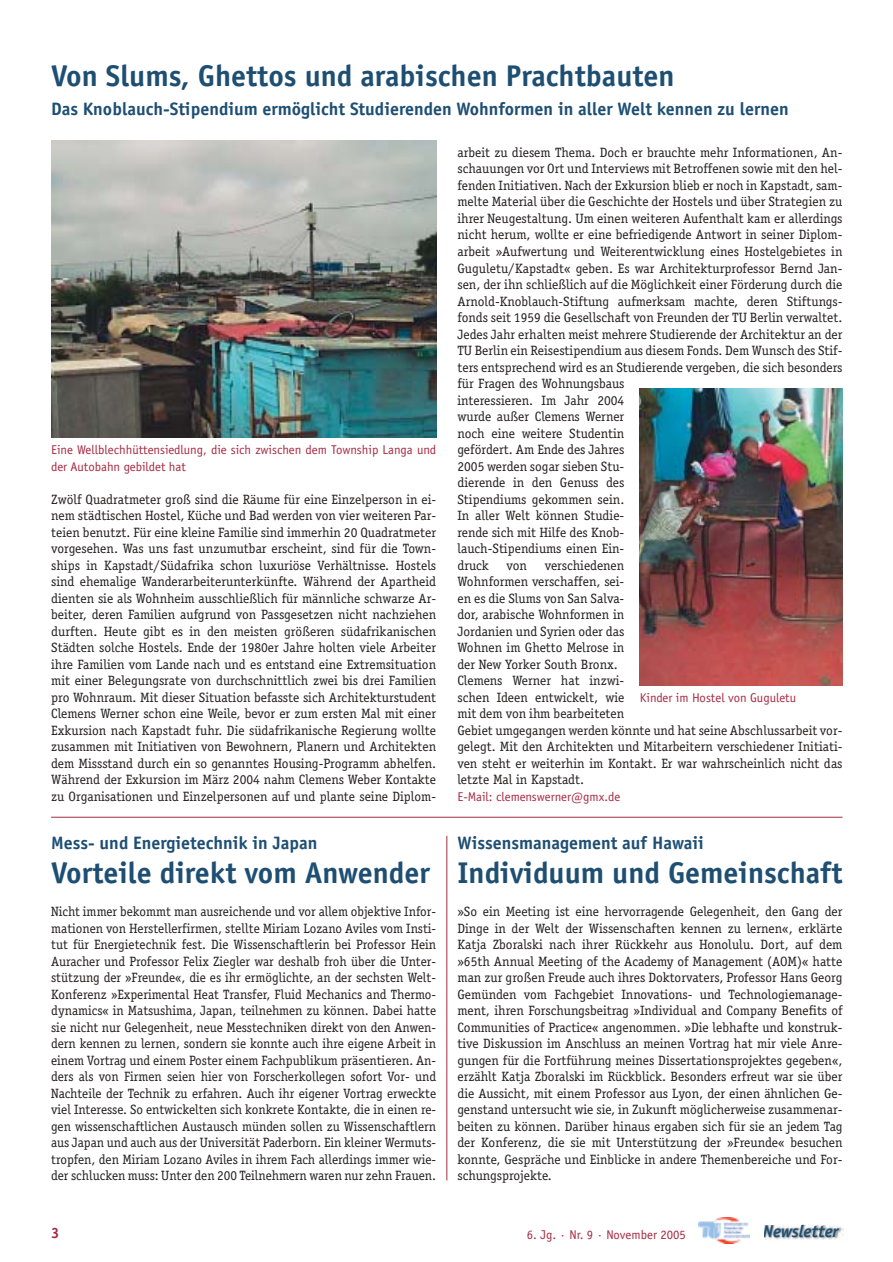
<style>
.page{position:relative;width:893px;height:1262px;background:#fff}
.page>*{position:absolute;margin:0;border:0;box-sizing:border-box;transform-origin:0 0}
.t1{font:700 30px "Officina Sans";color:#1e4f73}
.t2{font:700 18px "Officina Sans";color:#1e4f73}
.t3{font:italic 700 17.1px "Officina Sans";color:#1e4f73}
.t4{font:700 15px "Officina Sans";color:#a62a43}
.t5{font:13.5px/16.5px "Officina Serif";color:#231f1f;text-align:justify}
.t6{font:12.75px/16.5px "Officina Sans";color:#a62a43}
</style>
<div class="page">
<img style="left:764px;top:1225px;width:79px;height:15px">
<img style="left:698px;top:1217px;width:51px;height:26px">
<hr style="left:446px;top:836px;width:1px;height:344px;background:#a62a43">
<hr style="left:51px;top:817px;width:791px;height:1px;background:#a62a43">
<img style="left:51px;top:140px;width:385px;height:297px">
<img style="left:639px;top:388px;width:203px;height:297px">
<h1 class="t1" style="left:51px;top:64px;width:625px">Von Slums, Ghettos und arabischen Prachtbauten</h1>
<h2 class="t2" style="left:51px;top:102px;width:739px">Das Knoblauch-Stipendium ermöglicht Studierenden Wohnformen in aller Welt kennen zu lernen</h2>
<p class="t6" style="left:51px;top:442px;width:386px">Eine Wellblechhüttensiedlung, die sich zwischen dem Township Langa und der Autobahn gebildet hat</p>
<p class="t5" style="left:51px;top:492px;width:386px">Zwölf Quadratmeter groß sind die Räume für eine Einzelperson in ei&shy;nem städtischen Hostel, Küche und Bad werden von vier weiteren Par&shy;teien benutzt. Für eine kleine Familie sind immerhin 20 Quadratmeter vorgesehen. Was uns fast unzumutbar erscheint, sind für die Town&shy;ships in Kapstadt/Südafrika schon luxuriöse Verhältnisse. Hostels sind ehemalige Wanderarbeiterunterkünfte. Während der Apartheid dienten sie als Wohnheim ausschließlich für männliche schwarze Ar&shy;beiter, deren Familien aufgrund von Passgesetzen nicht nachziehen durften. Heute gibt es in den meisten größeren südafrikanischen Städten solche Hostels. Ende der 1980er Jahre holten viele Arbeiter ihre Familien vom Lande nach und es entstand eine Extremsituation mit einer Belegungsrate von durchschnittlich zwei bis drei Familien pro Wohnraum. Mit dieser Situation befasste sich Architekturstudent Clemens Werner schon eine Weile, bevor er zum ersten Mal mit einer Exkursion nach Kapstadt fuhr. Die südafrikanische Regierung wollte zusammen mit Initiativen von Bewohnern, Planern und Architekten dem Missstand durch ein so genanntes Housing-Programm abhelfen.<br>Während der Exkursion im März 2004 nahm Clemens Weber Kontakte zu Organisationen und Einzelpersonen auf und plante seine Diplom-</p>
<h2 class="t2" style="left:51px;top:835px;width:268px">Mess- und Energietechnik in Japan</h2>
<h1 class="t1" style="left:51px;top:861px;width:380px">Vorteile direkt vom Anwender</h1>
<p class="t5" style="left:51px;top:904px;width:386px">Nicht immer bekommt man ausreichende und vor allem objektive Infor&shy;mationen von Herstellerfirmen, stellte Miriam Lozano Aviles vom Insti&shy;tut für Energietechnik fest. Die Wissenschaftlerin bei Professor Hein Auracher und Professor Felix Ziegler war deshalb froh über die Unter&shy;stützung der »Freunde«, die es ihr ermöglichte, an der sechsten Welt-Konferenz »Experimental Heat Transfer, Fluid Mechanics and Thermo&shy;dynamics« in Matsushima, Japan, teilnehmen zu können. Dabei hatte sie nicht nur Gelegenheit, neue Messtechniken direkt von den Anwen&shy;dern kennen zu lernen, sondern sie konnte auch ihre eigene Arbeit in einem Vortrag und einem Poster einem Fachpublikum präsentieren. An&shy;ders als von Firmen seien hier von Forscherkollegen sofort Vor- und Nachteile der Technik zu erfahren. Auch ihr eigener Vortrag erweckte viel Interesse. So entwickelten sich konkrete Kontakte, die in einen re&shy;gen wissenschaftlichen Austausch münden sollen zu Wissenschaftlern aus Japan und auch aus der Universität Paderborn. Ein kleiner Wermuts&shy;tropfen, den Miriam Lozano Aviles in ihrem Fach allerdings immer wie&shy;der schlucken muss: Unter den 200 Teilnehmern waren nur zehn Frauen.</p>
<p class="t5" style="left:457px;top:145px;width:386px;text-align:left">arbeit zu diesem Thema. Doch er brauchte mehr Informationen, An&shy;schauungen vor Ort und Interviews mit Betroffenen sowie mit den hel&shy;fenden Initiativen. Nach der Exkursion blieb er noch in Kapstadt, sam&shy;melte Material über die Geschichte der Hostels und über Strategien zu ihrer Neugestaltung. Um einen weiteren Aufenthalt kam er allerdings nicht herum, wollte er eine befriedigende Antwort in seiner Diplom&shy;arbeit »Aufwertung und Weiterentwicklung eines Hostelgebietes in Guguletu/Kapstadt« geben. Es war Architekturprofessor Bernd Jan&shy;sen, der ihn schließlich auf die Möglichkeit einer Förderung durch die Arnold-Knoblauch-Stiftung aufmerksam machte, deren Stiftungs&shy;fonds seit 1959 die Gesellschaft von Freunden der TU Berlin verwaltet.<br>Jedes Jahr erhalten meist mehrere Studierende der Architektur an der TU Berlin ein Reisestipendium aus diesem Fonds. Dem Wunsch des Stif&shy;ters entsprechend wird es an Studierende vergeben, die sich besonders für Fragen des Wohnungsbaus<br>interessieren. Im Jahr 2004<br>wurde außer Clemens Werner<br>noch eine weitere Studentin<br>gefördert. Am Ende des Jahres<br>2005 werden sogar sieben Stu-<br>dierende in den Genuss des<br>Stipendiums gekommen sein.<br>In aller Welt können Studie-<br>rende sich mit Hilfe des Knob-<br>lauch-Stipendiums einen Ein-<br>druck</p>
<p class="t5" style="left:457px;top:558px;width:386px;text-align:left;text-indent:87px">verschiedenen<br>Wohnformen verschaffen, sei-<br>en es die Slums von San Salva-<br>dor, arabische Wohnformen in<br>Jordanien und Syrien oder das<br>Wohnen im Ghetto Melrose in<br>der New Yorker South Bronx.<br>Clemens Werner hat inzwi-<br>schen Ideen entwickelt, wie<br>mit dem von ihm bearbeiteten<br>Gebiet umgegangen werden könnte und hat seine Abschlussarbeit vor&shy;gelegt. Mit den Architekten und Mitarbeitern verschiedener Initiati&shy;ven steht er weiterhin im Kontakt. Er war wahrscheinlich nicht das letzte Mal in Kapstadt.</p>
<p class="t6" style="left:457px;top:789px;width:164px">E-Mail: clemenswerner@gmx.de</p>
<p class="t5" style="left:506px;top:558px;width:22px">von</p>
<p class="t6" style="left:640px;top:690px;width:158px">Kinder im Hostel von Guguletu</p>
<h2 class="t2" style="left:457px;top:836px;width:248px">Wissensmanagement auf Hawaii</h2>
<h1 class="t1" style="left:457px;top:861px;width:386px">Individuum und Gemeinschaft</h1>
<p class="t5" style="left:457px;top:904px;width:386px">»So ein Meeting ist eine hervorragende Gelegenheit, den Gang der Dinge in der Welt der Wissenschaften kennen zu lernen«, erklärte Katja Zboralski nach ihrer Rückkehr aus Honolulu. Dort, auf dem »65th Annual Meeting of the Academy of Management (AOM)« hatte man zur großen Freude auch ihres Doktorvaters, Professor Hans Georg Gemünden vom Fachgebiet Innovations- und Technologiemanage&shy;ment, ihren Forschungsbeitrag »Individual and Company Benefits of Communities of Practice« angenommen. »Die lebhafte und konstruk&shy;tive Diskussion im Anschluss an meinen Vortrag hat mir viele Anre&shy;gungen für die Fortführung meines Dissertationsprojektes gegeben«, erzählt Katja Zboralski im Rückblick. Besonders erfreut war sie über die Aussicht, mit einem Professor aus Lyon, der einen ähnlichen Ge&shy;genstand untersucht wie sie, in Zukunft möglicherweise zusammenar&shy;beiten zu können. Darüber hinaus ergaben sich für sie an jedem Tag der Konferenz, die sie mit Unterstützung der »Freunde« besuchen konnte, Gespräche und Einblicke in andere Themenbereiche und For&shy;schungsprojekte.</p>
<p class="t4" style="left:51px;top:1227px;width:10px">3</p>
<p class="t6" style="left:527px;top:1227px;width:161px">6. Jg. · Nr. 9 · November 2005</p>
<p class="t3" style="left:762px;top:1224px;width:77px">Newsletter</p>
</div>
